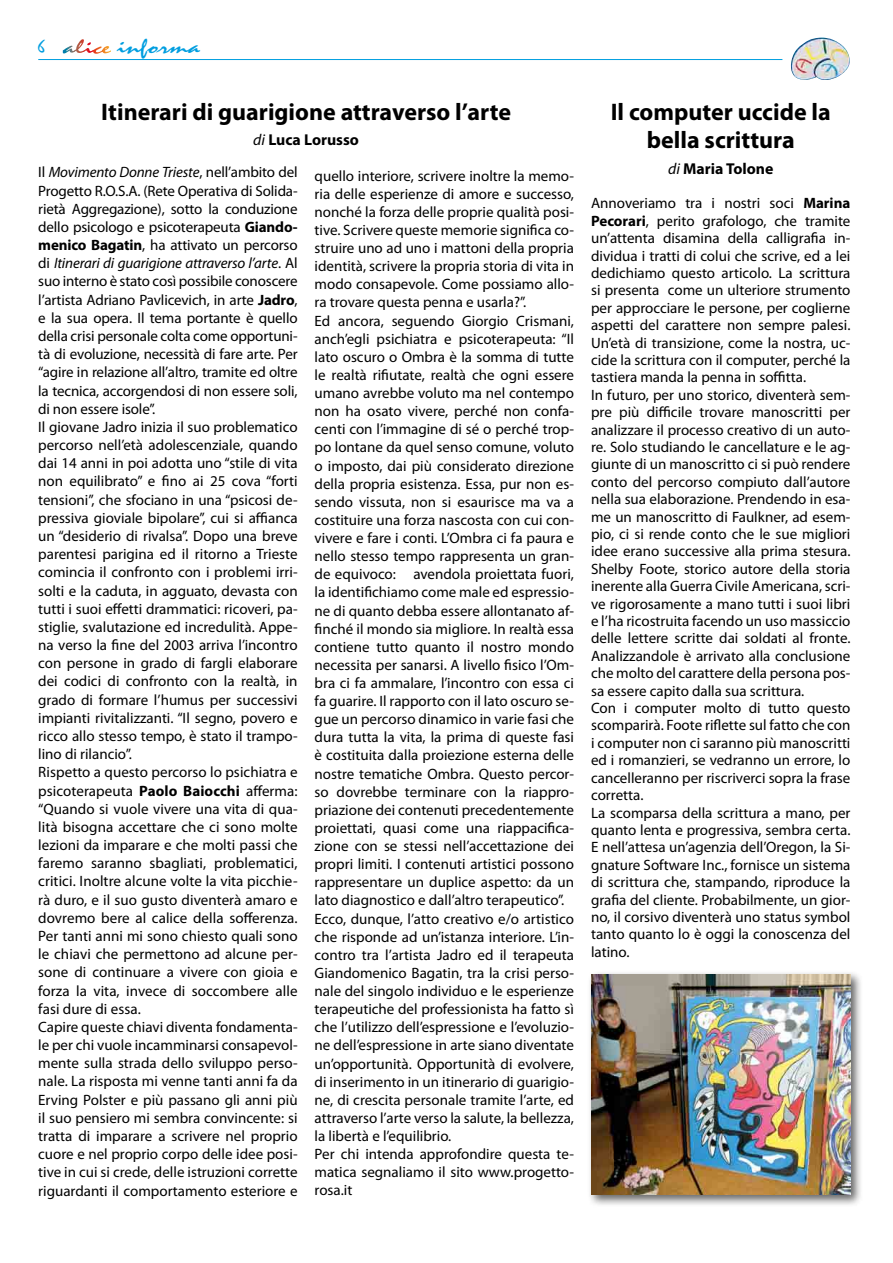
<style>
.page{position:relative;width:893px;height:1263px;background:#fff}
.page>*{position:absolute;margin:0;border:0;box-sizing:border-box;transform-origin:0 0}
.t1{font:700 24px/28.8px "Myriad Pro";color:#000;text-align:center}
.t2{font:19.5px "Mistral";color:#009ee0;scale:1.47 1}
.t3{font:700 15.75px "Myriad Pro";color:#000}
.t4{font:15px/18.1px "Myriad Pro";color:#000}
.s1{font-size:16.5px}
.s2{color:#fff}
.s3{font-weight:400;font-style:italic}
.s4{font-style:italic}
.s5{font-weight:700}
</style>
<div class="page">
<hr style="left:38px;top:59px;width:744px;height:1px;background:#009ee0">
<img style="left:791px;top:38px;width:59px;height:42px">
<div style="left:587px;top:970px;width:276px;height:237px;background:#000;opacity:.6"></div>
<img style="left:591px;top:974px;width:259px;height:221px">
<h2 class="t2" style="left:38px;top:36px;width:111px"><span class="s1">6</span> <span class="s2">alice</span> informa</h2>
<h1 class="t1" style="left:101px;top:97px;width:411px">Itinerari di guarigione attraverso l’arte</h1>
<p class="t3" style="left:253px;top:131px;width:107px"><span class="s3">di</span> Luca Lorusso</p>
<p class="t4" style="left:38px;top:163px;width:261px">Il <span class="s4">Movimento Donne Trieste</span>, nell’ambito del Progetto R.O.S.A. (Rete Operativa di Solida&shy;rietà Aggregazione), sotto la conduzione dello psicologo e psicoterapeuta <span class="s5">Giando&shy;menico Bagatin</span>, ha attivato un percorso di <span class="s4">Itinerari di guarigione attraverso l’arte</span>. Al suo interno è stato così possibile conoscere l’artista Adriano Pavlicevich, in arte <span class="s5">Jadro</span>, e la sua opera. Il tema portante è quello della crisi personale colta come opportuni&shy;tà di evoluzione, necessità di fare arte. Per “agire in relazione all’altro, tramite ed oltre la tecnica, accorgendosi di non essere soli, di non essere isole”.<br>Il giovane Jadro inizia il suo problematico percorso nell’età adolescenziale, quando dai 14 anni in poi adotta uno “stile di vita non equilibrato” e fino ai 25 cova “forti tensioni”, che sfociano in una “psicosi de&shy;pressiva gioviale bipolare”, cui si affianca un “desiderio di rivalsa”. Dopo una breve parentesi parigina ed il ritorno a Trieste comincia il confronto con i problemi irri&shy;solti e la caduta, in agguato, devasta con tutti i suoi effetti drammatici: ricoveri, pa&shy;stiglie, svalutazione ed incredulità. Appe&shy;na verso la fine del 2003 arriva l’incontro con persone in grado di fargli elaborare dei codici di confronto con la realtà, in grado di formare l’humus per successivi impianti rivitalizzanti. “Il segno, povero e ricco allo stesso tempo, è stato il trampo&shy;lino di rilancio”.<br>Rispetto a questo percorso lo psichiatra e psicoterapeuta <span class="s5">Paolo Baiocchi</span> afferma: “Quando si vuole vivere una vita di qua&shy;lità bisogna accettare che ci sono molte lezioni da imparare e che molti passi che faremo saranno sbagliati, problematici, critici. Inoltre alcune volte la vita picchie&shy;rà duro, e il suo gusto diventerà amaro e dovremo bere al calice della sofferenza.<br>Per tanti anni mi sono chiesto quali sono le chiavi che permettono ad alcune per&shy;sone di continuare a vivere con gioia e forza la vita, invece di soccombere alle fasi dure di essa.<br>Capire queste chiavi diventa fondamenta&shy;le per chi vuole incamminarsi consapevol&shy;mente sulla strada dello sviluppo perso&shy;nale. La risposta mi venne tanti anni fa da Erving Polster e più passano gli anni più il suo pensiero mi sembra convincente: si tratta di imparare a scrivere nel proprio cuore e nel proprio corpo delle idee posi&shy;tive in cui si crede, delle istruzioni corrette riguardanti il comportamento esteriore e</p>
<p class="t4" style="left:315px;top:167px;width:261px">quello interiore, scrivere inoltre la memo&shy;ria delle esperienze di amore e successo, nonché la forza delle proprie qualità posi&shy;tive. Scrivere queste memorie significa co&shy;struire uno ad uno i mattoni della propria identità, scrivere la propria storia di vita in modo consapevole. Come possiamo allo&shy;ra trovare questa penna e usarla?”.<br>Ed ancora, seguendo Giorgio Crismani, anch’egli psichiatra e psicoterapeuta: “Il lato oscuro o Ombra è la somma di tutte le realtà rifiutate, realtà che ogni essere umano avrebbe voluto ma nel contempo non ha osato vivere, perché non confa&shy;centi con l’immagine di sé o perché trop&shy;po lontane da quel senso comune, voluto o imposto, dai più considerato direzione della propria esistenza. Essa, pur non es&shy;sendo vissuta, non si esaurisce ma va a costituire una forza nascosta con cui con&shy;vivere e fare i conti. L’Ombra ci fa paura e nello stesso tempo rappresenta un gran&shy;de equivoco: avendola proiettata fuori, la identifichiamo come male ed espressio&shy;ne di quanto debba essere allontanato af&shy;finché il mondo sia migliore. In realtà essa contiene tutto quanto il nostro mondo necessita per sanarsi. A livello fisico l’Om&shy;bra ci fa ammalare, l’incontro con essa ci fa guarire. Il rapporto con il lato oscuro se&shy;gue un percorso dinamico in varie fasi che dura tutta la vita, la prima di queste fasi è costituita dalla proiezione esterna delle nostre tematiche Ombra. Questo percor&shy;so dovrebbe terminare con la riappro&shy;priazione dei contenuti precedentemente proiettati, quasi come una riappacifica&shy;zione con se stessi nell’accettazione dei propri limiti. I contenuti artistici possono rappresentare un duplice aspetto: da un lato diagnostico e dall’altro terapeutico”.<br>Ecco, dunque, l’atto creativo e/o artistico che risponde ad un’istanza interiore. L’in&shy;contro tra l’artista Jadro ed il terapeuta Giandomenico Bagatin, tra la crisi perso&shy;nale del singolo individuo e le esperienze terapeutiche del professionista ha fatto sì che l’utilizzo dell’espressione e l’evoluzio&shy;ne dell’espressione in arte siano diventate un’opportunità. Opportunità di evolvere, di inserimento in un itinerario di guarigio&shy;ne, di crescita personale tramite l’arte, ed attraverso l’arte verso la salute, la bellezza, la libertà e l’equilibrio.<br>Per chi intenda approfondire questa te&shy;matica segnaliamo il sito www.progetto&shy;rosa.it</p>
<h1 class="t1" style="left:611px;top:97px;width:222px">Il computer uccide la bella scrittura</h1>
<p class="t3" style="left:668px;top:159px;width:107px"><span class="s3">di</span> Maria Tolone</p>
<p class="t4" style="left:591px;top:195px;width:261px;line-height:17.4px">Annoveriamo tra i nostri soci <span class="s5">Marina Pecorari</span>, perito grafologo, che tramite un’attenta disamina della calligrafia in&shy;dividua i tratti di colui che scrive, ed a lei dedichiamo questo articolo. La scrittura si presenta come un ulteriore strumento per approcciare le persone, per coglierne aspetti del carattere non sempre palesi.<br>Un’età di transizione, come la nostra, uc&shy;cide la scrittura con il computer, perché la tastiera manda la penna in soffitta.<br>In futuro, per uno storico, diventerà sem&shy;pre più difficile trovare manoscritti per analizzare il processo creativo di un auto&shy;re. Solo studiando le cancellature e le ag&shy;giunte di un manoscritto ci si può rendere conto del percorso compiuto dall’autore nella sua elaborazione. Prendendo in esa&shy;me un manoscritto di Faulkner, ad esem&shy;pio, ci si rende conto che le sue migliori idee erano successive alla prima stesura.<br>Shelby Foote, storico autore della storia inerente alla Guerra Civile Americana, scri&shy;ve rigorosamente a mano tutti i suoi libri e l’ha ricostruita facendo un uso massiccio delle lettere scritte dai soldati al fronte.<br>Analizzandole è arrivato alla conclusione che molto del carattere della persona pos&shy;sa essere capito dalla sua scrittura.<br>Con i computer molto di tutto questo scomparirà. Foote riflette sul fatto che con i computer non ci saranno più manoscritti ed i romanzieri, se vedranno un errore, lo cancelleranno per riscriverci sopra la frase corretta.<br>La scomparsa della scrittura a mano, per quanto lenta e progressiva, sembra certa.<br>E nell’attesa un’agenzia dell’Oregon, la Si&shy;gnature Software Inc., fornisce un sistema di scrittura che, stampando, riproduce la grafia del cliente. Probabilmente, un gior&shy;no, il corsivo diventerà uno status symbol tanto quanto lo è oggi la conoscenza del latino.</p>
</div>
